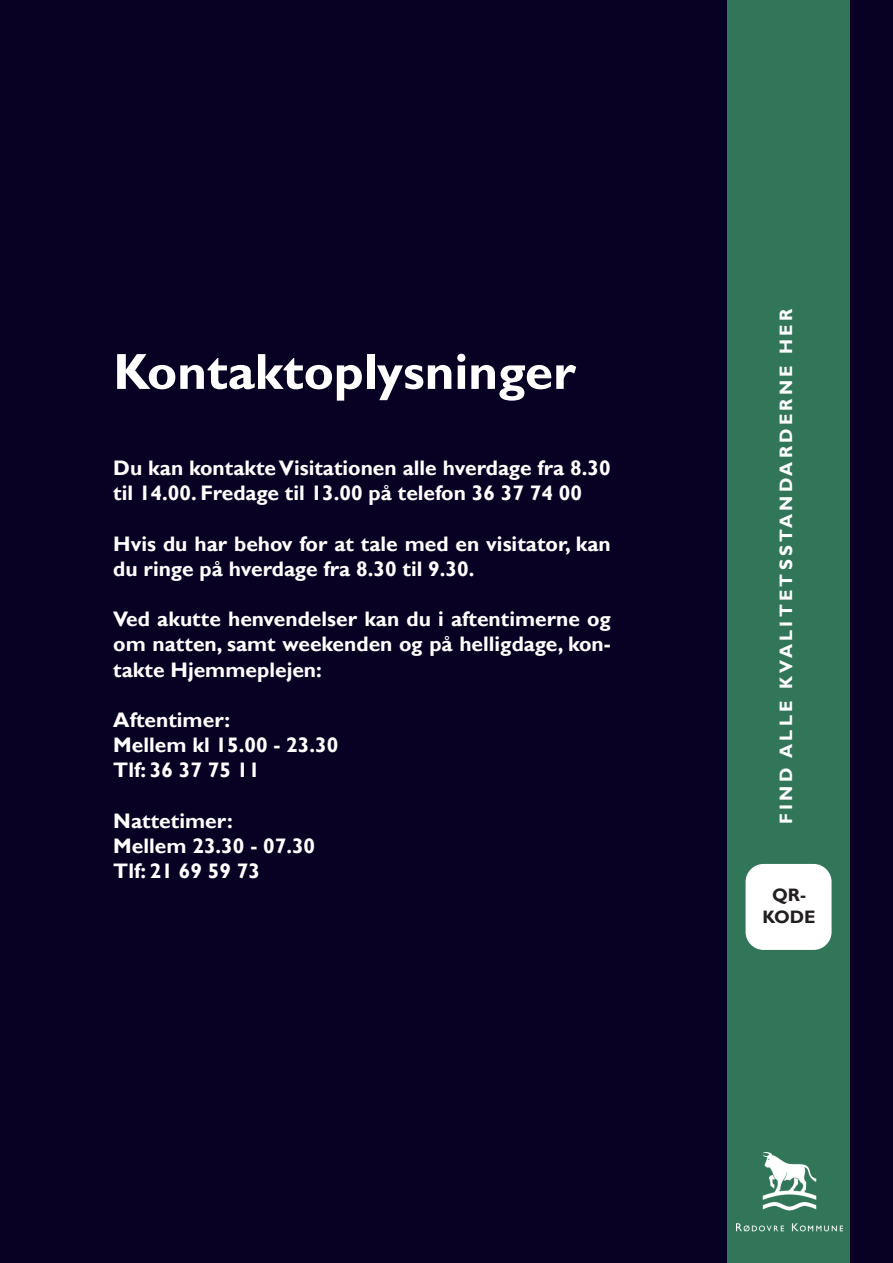
<style>
.page{position:relative;width:893px;height:1263px;background:#080123}
.page>*{position:absolute;margin:0;border:0;box-sizing:border-box;transform-origin:0 0}
.t1{font:700 51px "Gill Sans";color:#fff}
.t2{font:700 21px/25.2px "Gill Sans";color:#fff}
.t3{font:700 18px "Gill Sans";letter-spacing:.18em;color:#fff}
.t4{font:700 18px/21.6px "Gill Sans";color:#231f20;text-align:center}
</style>
<div class="page">
<div style="left:727px;top:0;width:123px;height:1263px;background:#327659"></div>
<div style="left:746px;top:864px;width:85px;height:86px;background:#fff;border-radius:18px"></div>
<img style="left:736px;top:1152px;width:106px;height:80px">
<h1 class="t1" style="left:113px;top:342px;width:464px">Kontaktoplysninger</h1>
<p class="t2" style="left:113px;top:455px;width:499px">Du kan kontakte Visitationen alle hverdage fra 8.30 til 14.00. Fredage til 13.00 på telefon 36 37 74 00</p>
<p class="t2" style="left:113px;top:531px;width:499px">Hvis du har behov for at tale med en visitator, kan du ringe på hverdage fra 8.30 til 9.30.</p>
<p class="t2" style="left:113px;top:606px;width:499px;text-align:justify">Ved akutte henvendelser kan du i aftentimerne og om natten, samt weekenden og på helligdage, kon&shy;takte Hjemmeplejen:</p>
<p class="t2" style="left:113px;top:707px;width:227px">Aftentimer:<br>Mellem kl 15.00 - 23.30<br>Tlf: 36 37 75 11</p>
<p class="t2" style="left:113px;top:808px;width:203px">Nattetimer:<br>Mellem 23.30 - 07.30<br>Tlf: 21 69 59 73</p>
<p class="t3" style="left:776px;top:824px;width:517px;rotate:-90deg">FIND ALLE KVALITETSSTANDARDERNE HER</p>
<p class="t4" style="left:762px;top:884px;width:55px">QR-<br>KODE</p>
</div>
